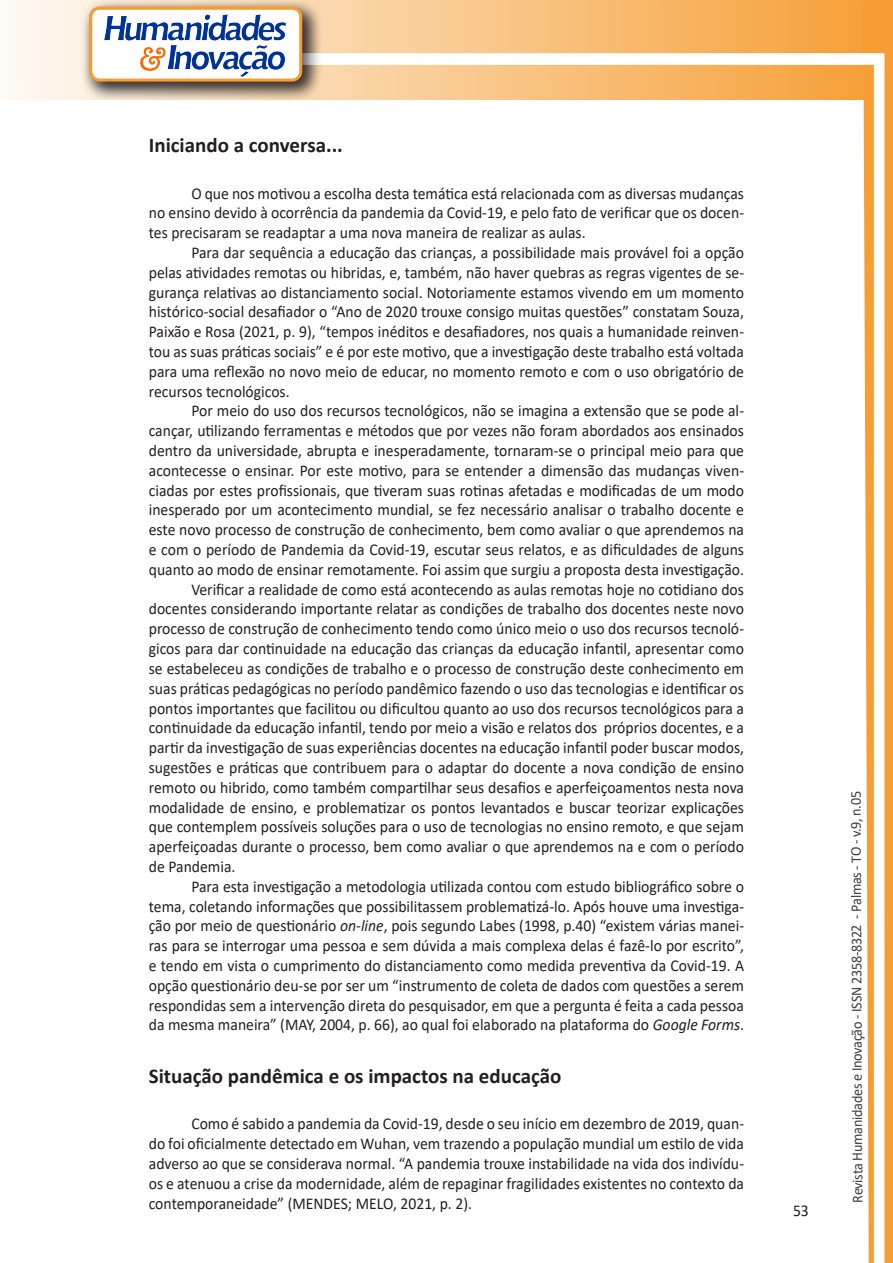
<style>
.page{position:relative;width:893px;height:1263px;background:#fff}
.page>*{position:absolute;margin:0;border:0;box-sizing:border-box;transform-origin:0 0}
.Titulo_2{font:700 21px "Calibri";color:#231f20}
.Texto{font:16.5px/19.8px "Calibri";color:#231f20;text-align:justify;scale:.95 1}
.t1{font:15px "Calibri";letter-spacing:-.025em;color:#3e3e3f;scale:.95 1}
.s1{font-style:italic}
</style>
<div class="page">
<svg style="left:5px;top:0;width:858px;height:100px;background:#f9c484"></svg>
<div style="left:302px;top:53px;width:582px;height:12px;background:#fff;border:2px solid #fff"></div>
<svg style="left:863px;top:0;width:30px;height:1263px"></svg>
<div style="left:81px;top:0;width:241px;height:102px;background:#231f20;opacity:.75"></div>
<div style="left:91px;top:8px;width:210px;height:72px;background:#fff;border-radius:9px"></div>
<img style="left:104px;top:14px;width:181px;height:62px">
<div style="left:89px;top:7px;width:213px;height:75px;border:3px solid #f69e34;border-radius:9px"></div>
<p class="Titulo_2" style="left:149px;top:130px;width:196px">Iniciando a conversa...</p>
<p class="Texto" style="left:149px;top:183px;width:628px;text-indent:43px">O que nos motivou a escolha desta temática está relacionada com as diversas mudanças no ensino devido à ocorrência da pandemia da Covid-19, e pelo fato de verificar que os docen&shy;tes precisaram se readaptar a uma nova maneira de realizar as aulas.</p>
<p class="Texto" style="left:149px;top:242px;width:628px;text-indent:43px">Para dar sequência a educação das crianças, a possibilidade mais provável foi a opção pelas atividades remotas ou hibridas, e, também, não haver quebras as regras vigentes de se&shy;gurança relativas ao distanciamento social. Notoriamente estamos vivendo em um momento histórico-social desafiador o “Ano de 2020 trouxe consigo muitas questões” constatam Souza, Paixão e Rosa (2021, p. 9), “tempos inéditos e desafiadores, nos quais a humanidade reinven&shy;tou as suas práticas sociais” e é por este motivo, que a investigação deste trabalho está voltada para uma reflexão no novo meio de educar, no momento remoto e com o uso obrigatório de recursos tecnológicos.</p>
<p class="Texto" style="left:149px;top:401px;width:628px;text-indent:43px">Por meio do uso dos recursos tecnológicos, não se imagina a extensão que se pode al&shy;cançar, utilizando ferramentas e métodos que por vezes não foram abordados aos ensinados dentro da universidade, abrupta e inesperadamente, tornaram-se o principal meio para que acontecesse o ensinar. Por este motivo, para se entender a dimensão das mudanças viven&shy;ciadas por estes profissionais, que tiveram suas rotinas afetadas e modificadas de um modo inesperado por um acontecimento mundial, se fez necessário analisar o trabalho docente e este novo processo de construção de conhecimento, bem como avaliar o que aprendemos na e com o período de Pandemia da Covid-19, escutar seus relatos, e as dificuldades de alguns quanto ao modo de ensinar remotamente. Foi assim que surgiu a proposta desta investigação.</p>
<p class="Texto" style="left:149px;top:579px;width:628px;text-indent:43px">Verificar a realidade de como está acontecendo as aulas remotas hoje no cotidiano dos docentes considerando importante relatar as condições de trabalho dos docentes neste novo processo de construção de conhecimento tendo como único meio o uso dos recursos tecnoló&shy;gicos para dar continuidade na educação das crianças da educação infantil, apresentar como se estabeleceu as condições de trabalho e o processo de construção deste conhecimento em suas práticas pedagógicas no período pandêmico fazendo o uso das tecnologias e identificar os pontos importantes que facilitou ou dificultou quanto ao uso dos recursos tecnológicos para a continuidade da educação infantil, tendo por meio a visão e relatos dos próprios docentes, e a partir da investigação de suas experiências docentes na educação infantil poder buscar modos, sugestões e práticas que contribuem para o adaptar do docente a nova condição de ensino remoto ou hibrido, como também compartilhar seus desafios e aperfeiçoamentos nesta nova modalidade de ensino, e problematizar os pontos levantados e buscar teorizar explicações que contemplem possíveis soluções para o uso de tecnologias no ensino remoto, e que sejam aperfeiçoadas durante o processo, bem como avaliar o que aprendemos na e com o período de Pandemia.</p>
<p class="Texto" style="left:149px;top:876px;width:628px;text-indent:43px">Para esta investigação a metodologia utilizada contou com estudo bibliográfico sobre o tema, coletando informações que possibilitassem problematizá-lo. Após houve uma investiga&shy;ção por meio de questionário <span class="s1">on-line</span>, pois segundo Labes (1998, p.40) “existem várias manei&shy;ras para se interrogar uma pessoa e sem dúvida a mais complexa delas é fazê-lo por escrito”, e tendo em vista o cumprimento do distanciamento como medida preventiva da Covid-19. A opção questionário deu-se por ser um “instrumento de coleta de dados com questões a serem respondidas sem a intervenção direta do pesquisador, em que a pergunta é feita a cada pessoa da mesma maneira” (MAY, 2004, p. 66), ao qual foi elaborado na plataforma do <span class="s1">Google Forms</span>.</p>
<p class="Titulo_2" style="left:149px;top:1061px;width:414px">Situação pandêmica e os impactos na educação</p>
<p class="Texto" style="left:149px;top:1113px;width:628px;text-indent:43px">Como é sabido a pandemia da Covid-19, desde o seu início em dezembro de 2019, quan&shy;do foi oficialmente detectado em Wuhan, vem trazendo a população mundial um estilo de vida adverso ao que se considerava normal. “A pandemia trouxe instabilidade na vida dos indivídu&shy;os e atenuou a crise da modernidade, além de repaginar fragilidades existentes no contexto da contemporaneidade” (MENDES; MELO, 2021, p. 2).</p>
<p class="Texto" style="left:793px;top:1200px;width:18px">53</p>
<p class="t1" style="left:846px;top:1203px;width:435px;rotate:-90deg">Revista Humanidades e Inovação - ISSN 2358-8322 - Palmas - TO - v.9, n.05</p>
</div>
